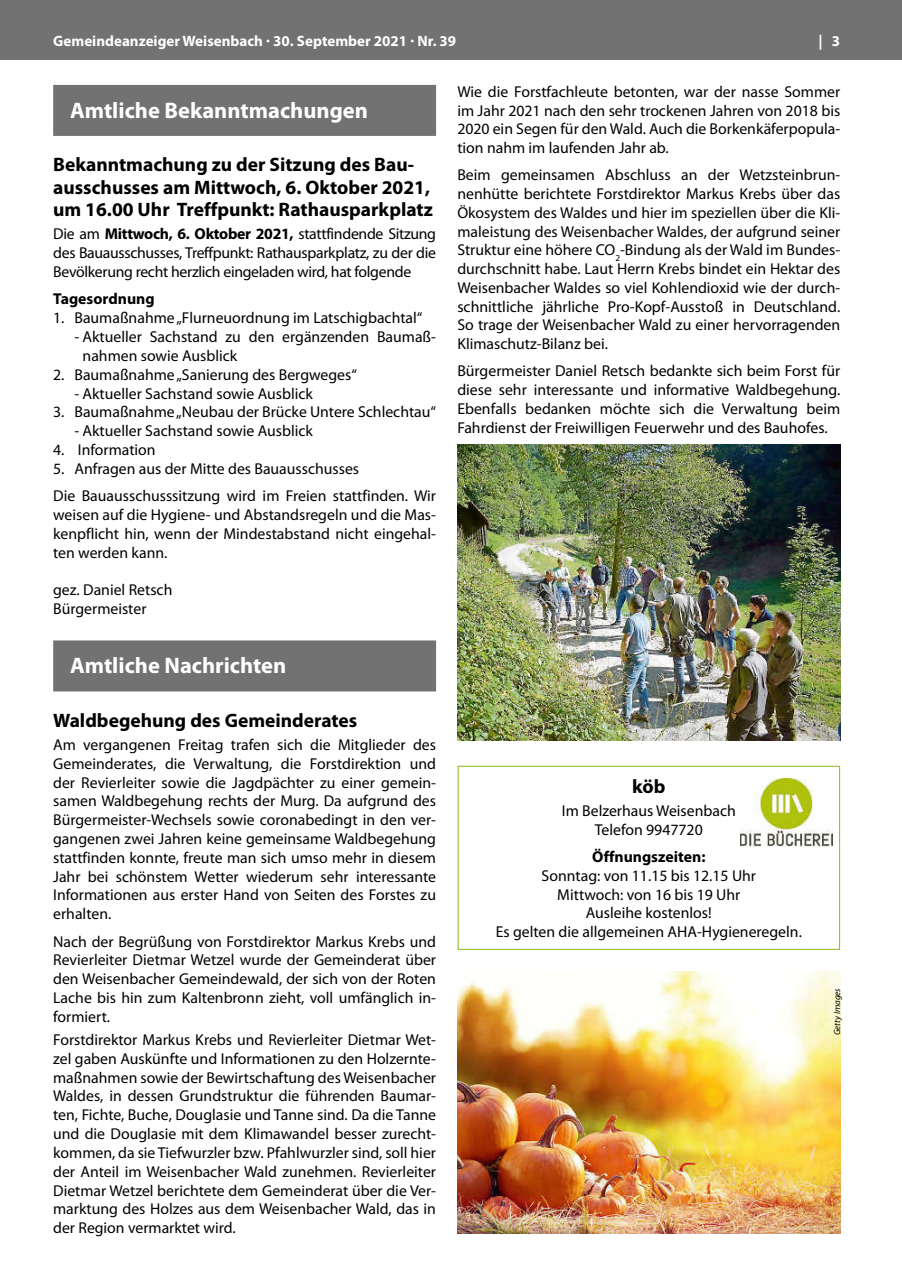
<style>
.page{position:relative;width:902px;height:1280px;background:#fff}
.page>*{position:absolute;margin:0;border:0;box-sizing:border-box;transform-origin:0 0}
.t1{font:700 22.5px "Myriad Pro";color:#fff}
.t2{font:700 19.5px/22.5px "Myriad Pro";color:#000}
.t3{font:15.75px/18.8px "Myriad Pro";color:#000;text-align:justify}
.t4{font:700 15.75px "Myriad Pro";color:#000}
.t5{font:700 15px "Myriad Pro";color:#fff}
.t6{font:italic 9px "Myriad Pro";color:#000}
.s1{font-weight:700}
</style>
<div class="page">
<div style="left:0;top:0;width:901px;height:60px;background:#727272"></div>
<div style="left:53px;top:85px;width:383px;height:51px;background:#727272"></div>
<div style="left:53px;top:640px;width:383px;height:51px;background:#727272"></div>
<img style="left:457px;top:445px;width:383px;height:296px">
<div style="left:457px;top:766px;width:383px;height:184px;border:1px solid #95c12b"></div>
<img style="left:740px;top:778px;width:92px;height:69px">
<img style="left:458px;top:971px;width:382px;height:262px">
<p class="t5" style="left:53px;top:31px;width:404px">Gemeindeanzeiger Weisenbach · 30. September 2021 · Nr. 39</p>
<p class="t5" style="left:818px;top:31px;width:23px">| 3</p>
<h1 class="t1" style="left:70px;top:95px;width:299px">Amtliche Bekanntmachungen</h1>
<p class="t2" style="left:53px;top:153px;width:381px">Bekanntmachung zu der Sitzung des Bau&shy;ausschusses am mittwoch, 6. Oktober 2021, um 16.00 uhr Treffpunkt: Rathausparkplatz</p>
<p class="t3" style="left:53px;top:225px;width:384px">Die am <span class="s1">mittwoch, 6. Oktober 2021,</span> stattfindende Sitzung des Bauausschusses, Treffpunkt: Rathausparkplatz, zu der die Bevölkerung recht herzlich eingeladen wird, hat folgende</p>
<p class="t4" style="left:53px;top:289px;width:103px">Tagesordnung</p>
<p class="t3" style="left:53px;top:308px;width:371px">1. Baumaßnahme „Flurneuordnung im Latschigbachtal“</p>
<p class="t3" style="left:83px;top:327px;width:355px;text-indent:-8px">- Aktueller Sachstand zu den ergänzenden Baumaß&shy;nahmen sowie Ausblick</p>
<p class="t3" style="left:53px;top:365px;width:305px">2. Baumaßnahme „Sanierung des Bergweges“</p>
<p class="t3" style="left:74px;top:384px;width:240px">- Aktueller Sachstand sowie Ausblick</p>
<p class="t3" style="left:53px;top:402px;width:384px">3. Baumaßnahme „Neubau der Brücke Untere Schlechtau“</p>
<p class="t3" style="left:74px;top:421px;width:240px">- Aktueller Sachstand sowie Ausblick</p>
<p class="t3" style="left:53px;top:440px;width:104px">4. Information</p>
<p class="t3" style="left:53px;top:455px;width:384px;line-height:27.3px">5. Anfragen aus der Mitte des Bauausschusses<br>Die Bauausschusssitzung wird im Freien stattfinden. Wir</p>
<p class="t3" style="left:53px;top:505px;width:384px">weisen auf die Hygiene- und Abstandsregeln und die Mas&shy;kenpflicht hin, wenn der Mindestabstand nicht eingehal&shy;ten werden kann.</p>
<p class="t3" style="left:53px;top:580px;width:121px">gez. Daniel Retsch<br>Bürgermeister</p>
<h1 class="t1" style="left:70px;top:651px;width:218px">Amtliche Nachrichten</h1>
<p class="t2" style="left:53px;top:708px;width:306px">Waldbegehung des Gemeinderates</p>
<p class="t3" style="left:53px;top:735px;width:384px">Am vergangenen Freitag trafen sich die Mitglieder des Gemeinderates, die Verwaltung, die Forstdirektion und der Revierleiter sowie die Jagdpächter zu einer gemein&shy;samen Waldbegehung rechts der Murg. Da aufgrund des Bürgermeister-Wechsels sowie coronabedingt in den ver&shy;gangenen zwei Jahren keine gemeinsame Waldbegehung stattfinden konnte, freute man sich umso mehr in diesem Jahr bei schönstem Wetter wiederum sehr interessante Informationen aus erster Hand von Seiten des Forstes zu erhalten.</p>
<p class="t3" style="left:53px;top:932px;width:384px">Nach der Begrüßung von Forstdirektor Markus Krebs und Revierleiter Dietmar Wetzel wurde der Gemeinderat über den Weisenbacher Gemeindewald, der sich von der Roten Lache bis hin zum Kaltenbronn zieht, voll umfänglich in&shy;formiert.</p>
<p class="t3" style="left:53px;top:1030px;width:384px">Forstdirektor Markus Krebs und Revierleiter Dietmar Wet&shy;zel gaben Auskünfte und Informationen zu den Holzernte&shy;maßnahmen sowie der Bewirtschaftung des Weisenbacher Waldes, in dessen Grundstruktur die führenden Baumar&shy;ten, Fichte, Buche, Douglasie und Tanne sind. Da die Tanne und die Douglasie mit dem Klimawandel besser zurecht&shy;kommen, da sie Tiefwurzler bzw. Pfahlwurzler sind, soll hier der Anteil im Weisenbacher Wald zunehmen. Revierleiter Dietmar Wetzel berichtete dem Gemeinderat über die Ver&shy;marktung des Holzes aus dem Weisenbacher Wald, das in der Region vermarktet wird.</p>
<p class="t3" style="left:457px;top:82px;width:384px">Wie die Forstfachleute betonten, war der nasse Sommer im Jahr 2021 nach den sehr trockenen Jahren von 2018 bis 2020 ein Segen für den Wald. Auch die Borkenkäferpopula&shy;tion nahm im laufenden Jahr ab.</p>
<p class="t3" style="left:457px;top:165px;width:384px">Beim gemeinsamen Abschluss an der Wetzsteinbrun&shy;nenhütte berichtete Forstdirektor Markus Krebs über das Ökosystem des Waldes und hier im speziellen über die Kli&shy;maleistung des Weisenbacher Waldes, der aufgrund seiner Struktur eine höhere CO<sub>2</sub>-Bindung als der Wald im Bundes&shy;durchschnitt habe. Laut Herrn Krebs bindet ein Hektar des Weisenbacher Waldes so viel Kohlendioxid wie der durch&shy;schnittliche jährliche Pro-Kopf-Ausstoß in Deutschland.<br>So trage der Weisenbacher Wald zu einer hervorragenden Klimaschutz-Bilanz bei.</p>
<p class="t3" style="left:457px;top:361px;width:384px">Bürgermeister Daniel Retsch bedankte sich beim Forst für diese sehr interessante und informative Waldbegehung.<br>Ebenfalls bedanken möchte sich die Verwaltung beim Fahrdienst der Freiwilligen Feuerwehr und des Bauhofes.</p>
<p class="t2" style="left:632px;top:775px;width:35px">köb</p>
<p class="t3" style="left:561px;top:801px;width:175px;text-align:center">Im Belzerhaus Weisenbach<br>Telefon 9947720</p>
<p class="t4" style="left:592px;top:846px;width:115px">Öffnungszeiten:</p>
<p class="t3" style="left:495px;top:866px;width:307px;text-align:center">Sonntag: von 11.15 bis 12.15 Uhr<br>Mittwoch: von 16 bis 19 Uhr<br>Ausleihe kostenlos!<br>Es gelten die allgemeinen AHA-Hygieneregeln.</p>
<p class="t6" style="left:832px;top:1035px;width:49px;rotate:-90deg">Getty Images</p>
</div>
